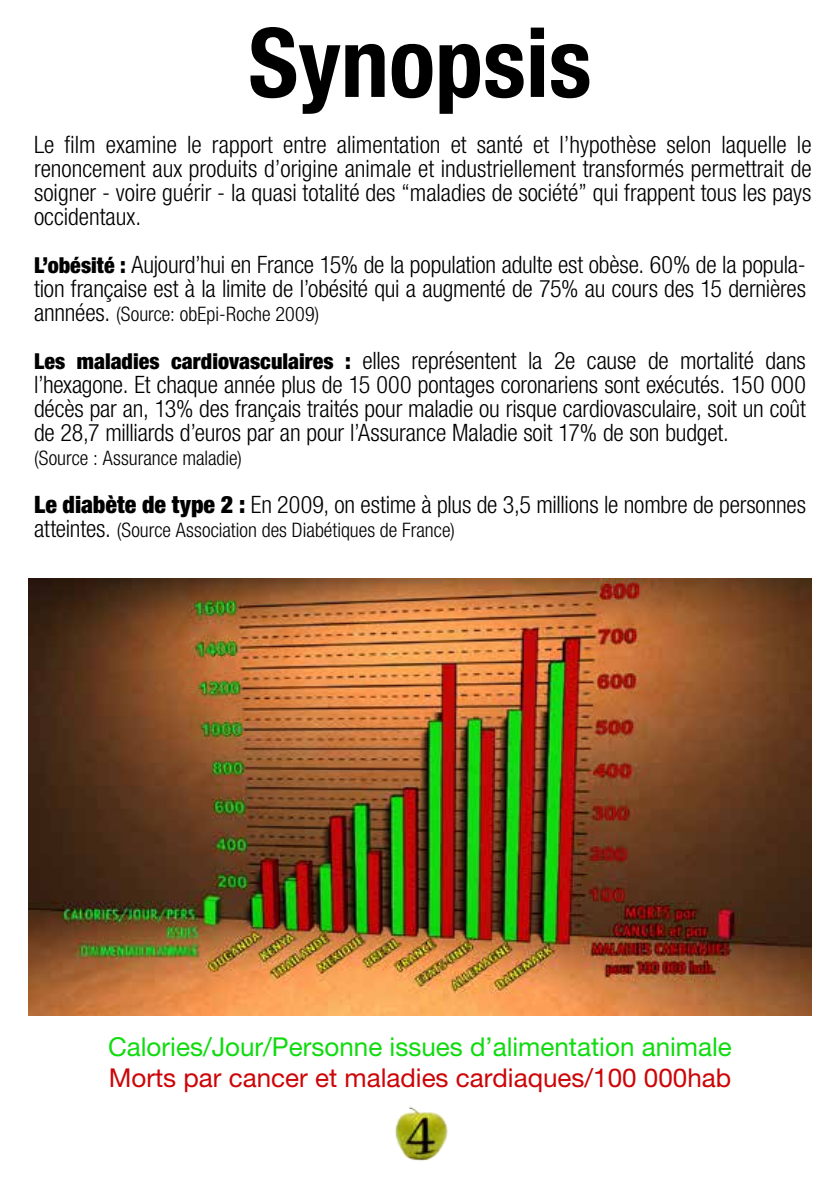
<style>
.page{position:relative;width:840px;height:1191px;background:#fff}
.page>*{position:absolute;margin:0;border:0;box-sizing:border-box;transform-origin:0 0}
.t1{font:700 condensed 96px "Helvetica Neue LT Pro";color:#000}
.t2{font:26px "Helvetica Neue LT Pro";color:#10db10}
.t3{font:26px "Helvetica Neue LT Pro";color:#cc0508}
.t4{font:300 condensed 24px/24px "Helvetica Neue LT Pro";letter-spacing:-.005em;color:#000;text-align:justify}
.t5{font:300 condensed 20px "Helvetica Neue LT Pro";color:#000}
.s1{font-weight:900;font-size:22px}
.s2{font-size:24px}
.s3{font-weight:900}
</style>
<div class="page">
<img style="left:395px;top:1107px;width:53px;height:54px">
<img style="left:28px;top:579px;width:783px;height:436px">
<h1 class="t1" style="left:248px;top:5px;width:344px">Synopsis</h1>
<p class="t4" style="left:34px;top:132px;width:778px">Le film examine le rapport entre alimentation et santé et l’hypothèse selon laquelle le renoncement aux produits d’origine animale et industriellement transformés permettrait de soigner - voire guérir - la quasi totalité des “maladies de société” qui frappent tous les pays occidentaux.</p>
<p class="t4" style="left:34px;top:252px;width:773px"><span class="s1">L’obésité :</span> Aujourd’hui en France 15% de la population adulte est obèse. 60% de la popula&shy;tion française est à la limite de l’obésité qui a augmenté de 75% au cours des 15 dernières</p>
<p class="t5" style="left:34px;top:302px;width:286px"><span class="s2">annnées.</span> (Source: obEpi-Roche 2009)</p>
<p class="t4" style="left:34px;top:348px;width:773px"><span class="s1">Les maladies cardiovasculaires :</span> elles représentent la 2e cause de mortalité dans l’hexagone. Et chaque année plus de 15 000 pontages coronariens sont exécutés. 150 000 décès par an, 13% des français traités pour maladie ou risque cardiovasculaire, soit un coût de 28,7 milliards d’euros par an pour l’Assurance Maladie soit 17% de son budget.</p>
<p class="t5" style="left:34px;top:446px;width:209px">(Source : Assurance maladie)</p>
<p class="t4" style="left:34px;top:492px;width:773px"><span class="s3">Le diabète de type 2 :</span> En 2009, on estime à plus de 3,5 millions le nombre de personnes</p>
<p class="t5" style="left:34px;top:518px;width:422px"><span class="s2">atteintes.</span> (Source Association des Diabétiques de France)</p>
<p class="t2" style="left:108px;top:1030px;width:625px">Calories/Jour/Personne issues d’alimentation animale</p>
<p class="t3" style="left:109px;top:1062px;width:623px">Morts par cancer et maladies cardiaques/100 000hab</p>
</div>
